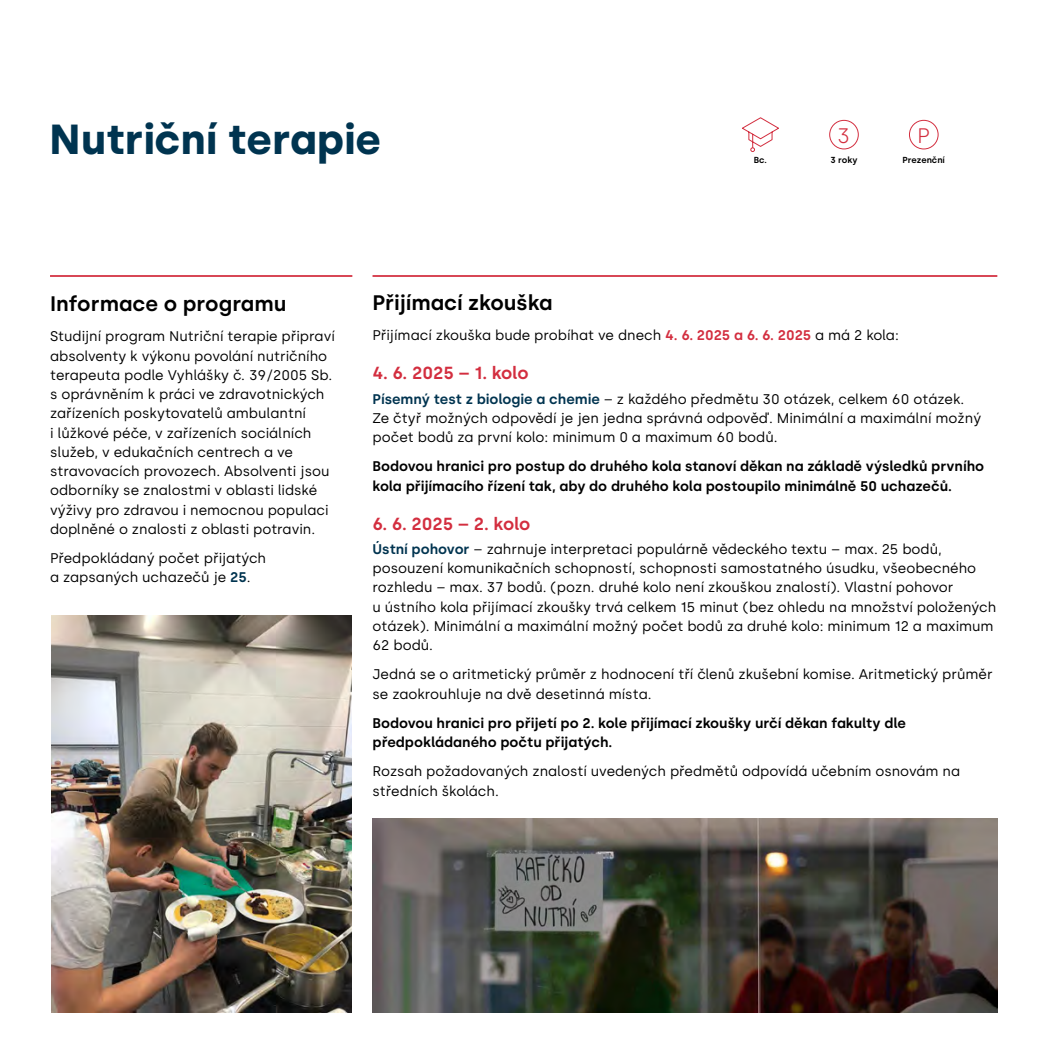
<style>
.page{position:relative;width:1042px;height:1042px;background:#fff}
.page>*{position:absolute;margin:0;border:0;box-sizing:border-box;transform-origin:0 0}
.t1{font:700 42px "Silka";color:#003450}
.t2{font:600 21px "Silka";color:#000}
.t3{font:300 21px "Silka";color:#d32e3f}
.t4{font:600 17.5px "Silka";letter-spacing:-.01em;color:#d32e3f}
.t5{font:14px/19.2px "Silka";color:#000}
.t6{font:600 14px/19.2px "Silka";color:#000}
.t7{font:600 8.75px "Silka";color:#000}
.s1{font-weight:600;color:#003450}
.s2{font-weight:600;color:#d32e3f}
</style>
<div class="page">
<hr style="left:372px;top:275px;width:625px;height:2px;background:#d32e3f">
<hr style="left:50px;top:275px;width:302px;height:2px;background:#d32e3f">
<img style="left:52px;top:615px;width:300px;height:397px">
<svg style="left:742px;top:117px;width:37px;height:35px"></svg>
<div style="left:909px;top:120px;width:29px;height:29px;border:1px solid #d32e3f;border-radius:50%"></div>
<div style="left:829px;top:120px;width:30px;height:29px;border:1px solid #d32e3f;border-radius:50%"></div>
<img style="left:372px;top:819px;width:625px;height:193px">
<h1 class="t1" style="left:50px;top:114px;width:333px">Nutriční terapie</h1>
<h2 class="t3" style="left:837px;top:123px;width:14px">3</h2>
<h2 class="t3" style="left:917px;top:124px;width:14px">P</h2>
<p class="t7" style="left:754px;top:155px;width:15px">Bc.</p>
<p class="t7" style="left:830px;top:155px;width:28px">3 roky</p>
<p class="t7" style="left:902px;top:155px;width:44px">Prezenční</p>
<h2 class="t2" style="left:50px;top:291px;width:238px">Informace o programu</h2>
<p class="t5" style="left:50px;top:327px;width:286px">Studijní program Nutriční terapie připraví absolventy k výkonu povolání nutričního terapeuta podle Vyhlášky č. 39/2005 Sb. s oprávněním k práci ve zdravotnických zařízeních poskytovatelů ambulantní<br>i lůžkové péče, v zařízeních sociálních služeb, v edukačních centrech a ve stravovacích provozech. Absolventi jsou odborníky se znalostmi v oblasti lidské výživy pro zdravou i nemocnou populaci doplněné o znalosti z oblasti potravin.</p>
<p class="t5" style="left:50px;top:548px;width:218px">Předpokládaný počet přijatých a zapsaných uchazečů je <span class="s1">25</span>.</p>
<h2 class="t2" style="left:372px;top:291px;width:181px">Přijímací zkouška</h2>
<p class="t5" style="left:372px;top:326px;width:528px">Přijímací zkouška bude probíhat ve dnech <span class="s2">4. 6. 2025 a 6. 6. 2025</span> a má 2 kola:</p>
<p class="t4" style="left:372px;top:363px;width:158px">4. 6. 2025 – 1. kolo</p>
<p class="t5" style="left:372px;top:389px;width:610px"><span class="s1">Písemný test z biologie a chemie</span> – z každého předmětu 30 otázek, celkem 60 otázek.<br>Ze čtyř možných odpovědí je jen jedna správná odpověď. Minimální a maximální možný počet bodů za první kolo: minimum 0 a maximum 60 bodů.</p>
<p class="t6" style="left:372px;top:457px;width:613px">Bodovou hranici pro postup do druhého kola stanoví děkan na základě výsledků prvního kola přijímacího řízení tak, aby do druhého kola postoupilo minimálně 50 uchazečů.</p>
<p class="t4" style="left:372px;top:513px;width:159px">6. 6. 2025 – 2. kolo</p>
<p class="t5" style="left:372px;top:539px;width:625px"><span class="s1">Ústní pohovor</span> – zahrnuje interpretaci populárně vědeckého textu – max. 25 bodů, posouzení komunikačních schopností, schopnosti samostatného úsudku, všeobecného rozhledu – max. 37 bodů. (pozn. druhé kolo není zkouškou znalostí). Vlastní pohovor<br>u ústního kola přijímací zkoušky trvá celkem 15 minut (bez ohledu na množství položených otázek). Minimální a maximální možný počet bodů za druhé kolo: minimum 12 a maximum 62 bodů.</p>
<p class="t5" style="left:372px;top:665px;width:621px">Jedná se o aritmetický průměr z hodnocení tří členů zkušební komise. Aritmetický průměr se zaokrouhluje na dvě desetinná místa.</p>
<p class="t6" style="left:372px;top:713px;width:535px">Bodovou hranici pro přijetí po 2. kole přijímací zkoušky určí děkan fakulty dle předpokládaného počtu přijatých.</p>
<p class="t5" style="left:372px;top:762px;width:589px">Rozsah požadovaných znalostí uvedených předmětů odpovídá učebním osnovám na středních školách.</p>
</div>
